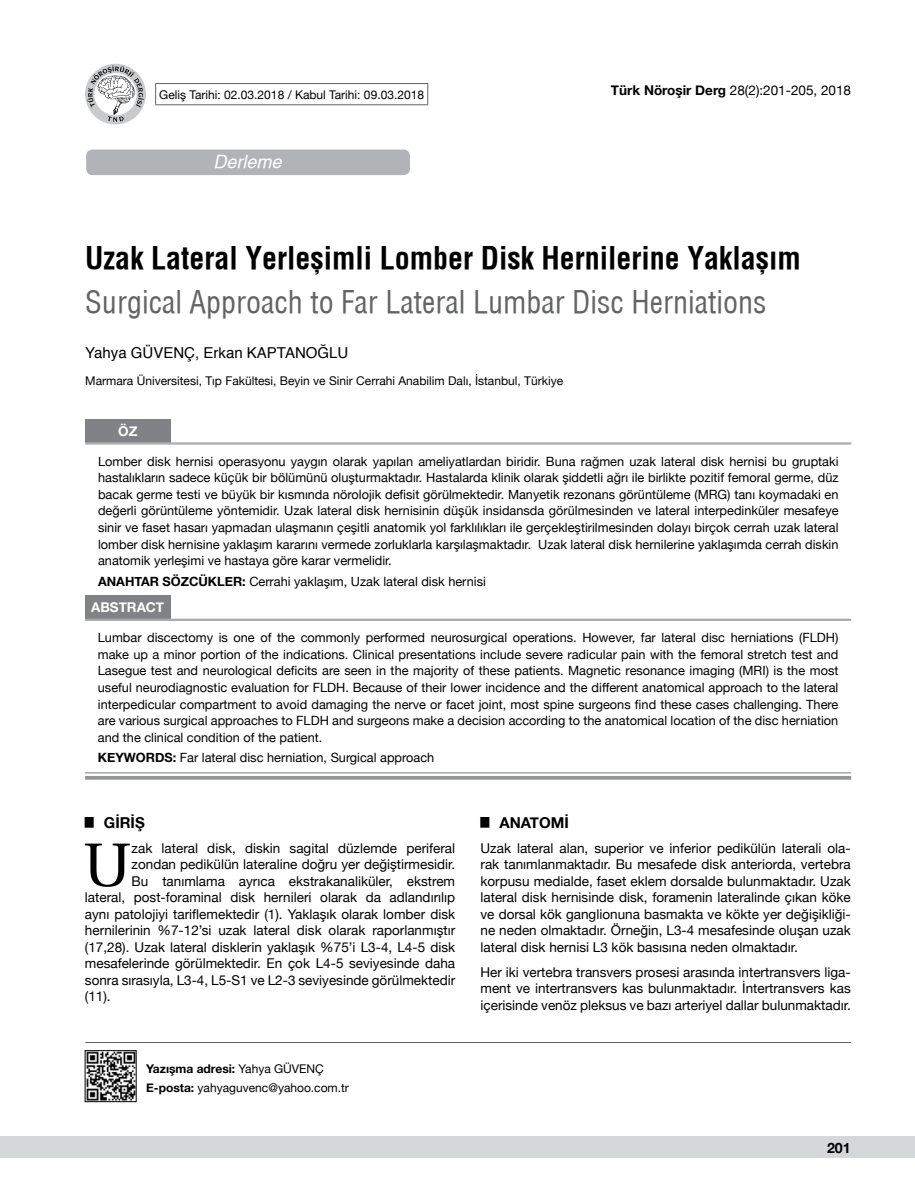
<style>
.page{position:relative;width:915px;height:1191px;background:#fff}
.page>*{position:absolute;margin:0;border:0;box-sizing:border-box;transform-origin:0 0}
.t1{font:61.2px "Utopia";color:#000}
.t2{font:700 30px "Helvetica Condens";color:#000}
.t3{font:30px "Helvetica Condensed";color:#636466}
.t4{font:italic 500 18px "Helvetica";color:#fff}
.t5{font:15px "Helvetica";color:#000}
.t6{font:700 15px "Helvetica Neue";color:#000}
.t7{font:700 14.25px "Helvetica Neue";color:#000}
.t8{font:13.5px/16.5px "Helvetica Neue";color:#000;text-align:justify}
.t9{font:700 13.5px "Helvetica Neue";color:#fff}
.t10{font:12.75px/16.5px "Helvetica Neue";color:#000;text-align:justify}
.t11{font:12px/18.6px "Helvetica Neue";color:#000}
.s1{font-weight:700}
</style>
<div class="page">
<div style="left:0;top:1136px;width:914px;height:22px;background:#d5d7d8"></div>
<div style="left:86px;top:150px;width:324px;height:25px;background:#b1b4b6;border-radius:6px"></div>
<hr style="left:85px;top:1042px;width:765px;height:1px;background:#636466">
<hr style="left:155px;top:83px;width:273px;height:1px;background:#636466">
<svg style="left:155px;top:84px;width:1px;height:20px"></svg>
<svg style="left:427px;top:84px;width:1px;height:20px"></svg>
<hr style="left:155px;top:104px;width:273px;height:1px;background:#636466">
<div style="left:85px;top:64px;width:61px;height:60px;background:#c9cacc;border-radius:50%"></div>
<svg style="left:87px;top:65px;width:57px;height:57px"></svg>
<img style="left:87px;top:1052px;width:47px;height:47px">
<div style="left:85px;top:1050px;width:51px;height:51px;border:1px solid #000"></div>
<div style="left:85px;top:419px;width:85px;height:23px;background:#808285"></div>
<hr style="left:85px;top:442px;width:766px;height:1px;background:#939598">
<hr style="left:85px;top:444px;width:766px;height:1px;background:#939598">
<div style="left:85px;top:595px;width:85px;height:24px;background:#808285"></div>
<svg style="left:85px;top:773px;width:765px;height:1px"></svg>
<hr style="left:85px;top:619px;width:765px;height:1px;background:#939598">
<hr style="left:85px;top:620px;width:765px;height:1px;background:#939598">
<hr style="left:85px;top:772px;width:765px;height:1px;background:#939598">
<hr style="left:85px;top:776px;width:765px;height:3px;background:#939598">
<p class="t11" style="left:159px;top:86px;width:266px">Geliş Tarihi: 02.03.2018 / Kabul Tarihi: 09.03.2018</p>
<p class="t8" style="left:610px;top:83px;width:241px"><span class="s1">Türk Nöroşir Derg</span> 28(2):201-205, 2018</p>
<h3 class="t4" style="left:213px;top:151px;width:70px">Derleme</h3>
<h2 class="t2" style="left:85px;top:240px;width:716px">Uzak Lateral Yerleşimli Lomber Disk Hernilerine Yaklaşım</h2>
<h2 class="t3" style="left:85px;top:283px;width:682px">Surgical Approach to Far Lateral Lumbar Disc Herniations</h2>
<p class="t5" style="left:85px;top:341px;width:264px">Yahya GÜVENÇ, Erkan KAPTANOĞLU</p>
<p class="t11" style="left:85px;top:372px;width:479px">Marmara Üniversitesi, Tıp Fakültesi, Beyin ve Sinir Cerrahi Anabilim Dalı, İstanbul, Türkiye</p>
<p class="t9" style="left:118px;top:420px;width:21px">ÖZ</p>
<p class="t10" style="left:98px;top:454px;width:741px">Lomber disk hernisi operasyonu yaygın olarak yapılan ameliyatlardan biridir. Buna rağmen uzak lateral disk hernisi bu gruptaki hastalıkların sadece küçük bir bölümünü oluşturmaktadır. Hastalarda klinik olarak şiddetli ağrı ile birlikte pozitif femoral germe, düz bacak germe testi ve büyük bir kısmında nörolojik defisit görülmektedir. Manyetik rezonans görüntüleme (MRG) tanı koymadaki en değerli görüntüleme yöntemidir. Uzak lateral disk hernisinin düşük insidansda görülmesinden ve lateral interpedinküler mesafeye sinir ve faset hasarı yapmadan ulaşmanın çeşitli anatomik yol farklılıkları ile gerçekleştirilmesinden dolayı birçok cerrah uzak lateral lomber disk hernisine yaklaşım kararını vermede zorluklarla karşılaşmaktadır. Uzak lateral disk hernilerine yaklaşımda cerrah diskin anatomik yerleşimi ve hastaya göre karar vermelidir.</p>
<p class="t10" style="left:98px;top:574px;width:389px"><span class="s1">ANAHTAR SÖZCÜKLER:</span> Cerrahi yaklaşım, Uzak lateral disk hernisi</p>
<p class="t9" style="left:91px;top:597px;width:75px">ABSTRACT</p>
<p class="t10" style="left:98px;top:630px;width:741px">Lumbar discectomy is one of the commonly performed neurosurgical operations. However, far lateral disc herniations (FLDH) make up a minor portion of the indications. Clinical presentations include severe radicular pain with the femoral stretch test and Lasegue test and neurological deficits are seen in the majority of these patients. Magnetic resonance imaging (MRI) is the most useful neurodiagnostic evaluation for FLDH. Because of their lower incidence and the different anatomical approach to the lateral interpedicular compartment to avoid damaging the nerve or facet joint, most spine surgeons find these cases challenging. There are various surgical approaches to FLDH and surgeons make a decision according to the anatomical location of the disc herniation and the clinical condition of the patient.</p>
<p class="t10" style="left:98px;top:750px;width:338px"><span class="s1">KEYWORDS:</span> Far lateral disc herniation, Surgical approach</p>
<p class="t6" style="left:85px;top:811px;width:61px"><sup>█</sup> GİRİŞ</p>
<h1 class="t1" style="left:83px;top:830px;width:50px">U</h1>
<p class="t8" style="left:131px;top:840px;width:325px">zak lateral disk, diskin sagital düzlemde periferal</p>
<p class="t8" style="left:131px;top:857px;width:325px">zondan pedikülün lateraline doğru yer değiştirmesidir.</p>
<p class="t8" style="left:131px;top:873px;width:325px">Bu tanımlama ayrıca ekstrakanaliküler, ekstrem</p>
<p class="t8" style="left:85px;top:890px;width:371px">lateral, post-foraminal disk hernileri olarak da adlandırılıp</p>
<p class="t8" style="left:85px;top:906px;width:371px">aynı patolojiyi tariflemektedir (1). Yaklaşık olarak lomber disk</p>
<p class="t8" style="left:85px;top:923px;width:371px">hernilerinin %7-12’si uzak lateral disk olarak raporlanmıştır</p>
<p class="t8" style="left:85px;top:939px;width:371px">(17,28). Uzak lateral disklerin yaklaşık %75’i L3-4, L4-5 disk</p>
<p class="t8" style="left:85px;top:956px;width:371px">mesafelerinde görülmektedir. En çok L4-5 seviyesinde daha</p>
<p class="t8" style="left:85px;top:972px;width:371px">sonra sırasıyla, L3-4, L5-S1 ve L2-3 seviyesinde görülmektedir</p>
<p class="t8" style="left:85px;top:989px;width:27px">(11).</p>
<p class="t11" style="left:146px;top:1060px;width:204px"><span class="s1">Yazışma adresi:</span> Yahya GÜVENÇ<br><span class="s1">E-posta:</span> yahyaguvenc@yahoo.com.tr</p>
<p class="t6" style="left:480px;top:811px;width:90px"><sup>█</sup> ANATOMİ</p>
<p class="t8" style="left:480px;top:840px;width:371px">Uzak lateral alan, superior ve inferior pedikülün laterali ola&shy;rak tanımlanmaktadır. Bu mesafede disk anteriorda, vertebra korpusu medialde, faset eklem dorsalde bulunmaktadır. Uzak lateral disk hernisinde disk, foramenin lateralinde çıkan köke ve dorsal kök ganglionuna basmakta ve kökte yer değişikliği&shy;ne neden olmaktadır. Örneğin, L3-4 mesafesinde oluşan uzak lateral disk hernisi L3 kök basısına neden olmaktadır.</p>
<p class="t8" style="left:480px;top:964px;width:371px">Her iki vertebra transvers prosesi arasında intertransvers liga&shy;ment ve intertransvers kas bulunmaktadır. İntertransvers kas içerisinde venöz pleksus ve bazı arteriyel dallar bulunmaktadır.</p>
<p class="t7" style="left:826px;top:1137px;width:25px">201</p>
</div>
